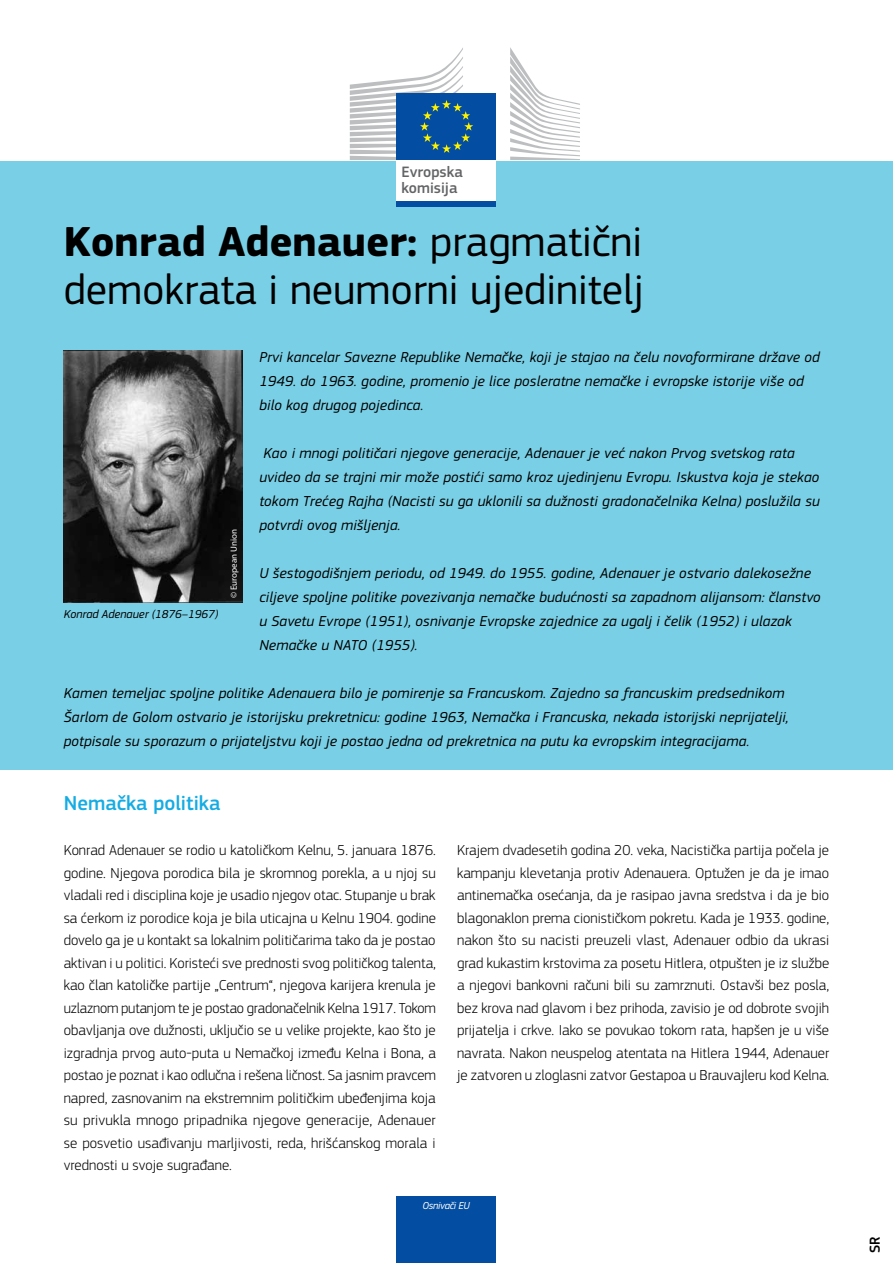
<style>
.page{position:relative;width:893px;height:1263px;background:#fff}
.page>*{position:absolute;margin:0;border:0;box-sizing:border-box;transform-origin:0 0}
.t1{font:43.5px/48px "EC Square Sans Pro";color:#000}
.t2{font:500 21px "EC Square Sans Pro";color:#16ace3}
.t3{font:500 15.6px/16.5px "EC Square Sans Pro";color:#636466}
.t4{font:300 15px/22.5px "EC Square Sans Pro";color:#000;text-align:justify}
.t5{font:italic 15px/24px "EC Square Sans Pro";letter-spacing:.01em;color:#000}
.t6{font:500 15px "EC Square Sans Pro";color:#000}
.t7{font:italic 12px "EC Square Sans Pro";color:#000}
.t8{font:italic 10.5px "EC Square Sans Pro";letter-spacing:-.03em;color:#fff}
.t9{font:9px "Myriad Pro";color:#fff}
.s1{font-weight:700}
</style>
<div class="page">
<div style="left:397px;top:1196px;width:99px;height:67px;background:#034ea2"></div>
<div style="left:0;top:160px;width:893px;height:609px;background:#79d0e6"></div>
<img style="left:63px;top:350px;width:179px;height:252px">
<div style="left:397px;top:158px;width:99px;height:44px;background:#fff"></div>
<div style="left:397px;top:94px;width:99px;height:66px;background:#034ea2"></div>
<svg style="left:350px;top:48px;width:123px;height:112px"></svg>
<svg style="left:510px;top:47px;width:70px;height:113px"></svg>
<div style="left:397px;top:201px;width:99px;height:6px;background:#034ea2"></div>
<p class="t3" style="left:402px;top:164px;width:63px">Evropska komisija</p>
<h1 class="t1" style="left:64px;top:218px;width:582px"><span class="s1">Konrad Adenauer:</span> pragmatični demokrata i neumorni ujedinitelj</h1>
<p class="t5" style="left:259px;top:345px;width:562px">Prvi kancelar Savezne Republike Nemačke, koji je stajao na čelu novoformirane države od<br>1949. do 1963. godine, promenio je lice posleratne nemačke i evropske istorije više od bilo kog drugog pojedinca.</p>
<p class="t5" style="left:259px;top:441px;width:562px">Kao i mnogi političari njegove generacije, Adenauer je već nakon Prvog svetskog rata uvideo da se trajni mir može postići samo kroz ujedinjenu Evropu. Iskustva koja je stekao tokom Trećeg Rajha (Nacisti su ga uklonili sa dužnosti gradonačelnika Kelna) poslužila su potvrdi ovog mišljenja.</p>
<p class="t5" style="left:259px;top:561px;width:563px">U šestogodišnjem periodu, od 1949. do 1955. godine, Adenauer je ostvario dalekosežne ciljeve spoljne politike povezivanja nemačke budućnosti sa zapadnom alijansom: članstvo u Savetu Evrope (1951), osnivanje Evropske zajednice za ugalj i čelik (1952) i ulazak Nemačke u NATO (1955).</p>
<p class="t5" style="left:64px;top:681px;width:726px">Kamen temeljac spoljne politike Adenauera bilo je pomirenje sa Francuskom. Zajedno sa francuskim predsednikom<br>Šarlom de Golom ostvario je istorijsku prekretnicu: godine 1963, Nemačka i Francuska, nekada istorijski neprijatelji, potpisale su sporazum o prijateljstvu koji je postao jedna od prekretnica na putu ka evropskim integracijama.</p>
<p class="t9" style="left:228px;top:598px;width:70px;rotate:-90deg">© European Union</p>
<p class="t7" style="left:64px;top:607px;width:156px">Konrad Adenauer (1876–1967)</p>
<h2 class="t2" style="left:64px;top:791px;width:158px">Nemačka politika</h2>
<p class="t4" style="left:64px;top:839px;width:374px">Konrad Adenauer se rodio u katoličkom Kelnu, 5. januara 1876. godine. Njegova porodica bila je skromnog porekla, a u njoj su vladali red i disciplina koje je usadio njegov otac. Stupanje u brak sa ćerkom iz porodice koja je bila uticajna u Kelnu 1904. godine dovelo ga je u kontakt sa lokalnim političarima tako da je postao aktivan i u politici. Koristeći sve prednosti svog političkog talenta, kao član katoličke partije „Centrum“, njegova karijera krenula je uzlaznom putanjom te je postao gradonačelnik Kelna 1917. Tokom obavljanja ove dužnosti, uključio se u velike projekte, kao što je izgradnja prvog auto-puta u Nemačkoj između Kelna i Bona, a postao je poznat i kao odlučna i rešena ličnost. Sa jasnim pravcem napred, zasnovanim na ekstremnim političkim ubeđenjima koja su privukla mnogo pripadnika njegove generacije, Adenauer se posvetio usađivanju marljivosti, reda, hrišćanskog morala i vrednosti u svoje sugrađane.</p>
<p class="t4" style="left:457px;top:839px;width:374px">Krajem dvadesetih godina 20. veka, Nacistička partija počela je kampanju klevetanja protiv Adenauera. Optužen je da je imao antinemačka osećanja, da je rasipao javna sredstva i da je bio blagonaklon prema cionističkom pokretu. Kada je 1933. godine, nakon što su nacisti preuzeli vlast, Adenauer odbio da ukrasi grad kukastim krstovima za posetu Hitlera, otpušten je iz službe a njegovi bankovni računi bili su zamrznuti. Ostavši bez posla, bez krova nad glavom i bez prihoda, zavisio je od dobrote svojih prijatelja i crkve. Iako se povukao tokom rata, hapšen je u više navrata. Nakon neuspelog atentata na Hitlera 1944, Adenauer je zatvoren u zloglasni zatvor Gestapoa u Brauvajleru kod Kelna.</p>
<p class="t8" style="left:422px;top:1200px;width:49px">Osnivači EU</p>
<p class="t6" style="left:866px;top:1253px;width:17px;rotate:-90deg">SR</p>
</div>
